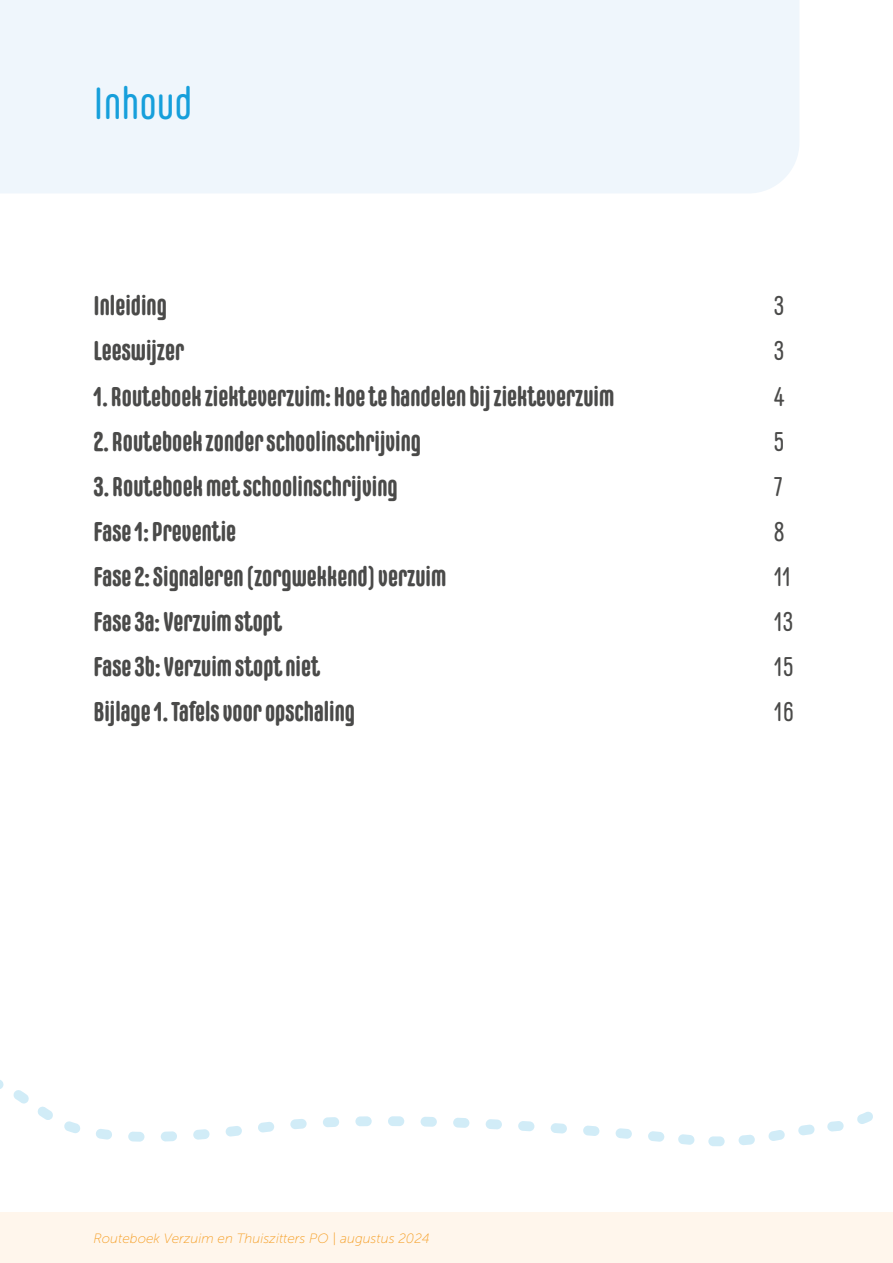
<style>
.page{position:relative;width:893px;height:1263px;background:#fff}
.page>*{position:absolute;margin:0;border:0;box-sizing:border-box;transform-origin:0 0}
.t1{font:45px "Carl Marx";color:#169fdb}
.t2{font:700 27px "Carl Marx";color:#4a4a49}
.t3{font:27px "Carl Marx";letter-spacing:-.005em;color:#4a4a49}
.t4{font:italic 13.5px "Museo Sans 100";color:#f59e24}
</style>
<div class="page">
<div style="left:0;top:1212px;width:893px;height:51px;background:#fff6ec"></div>
<div style="left:0;top:0;width:799px;height:193px;background:#eff6fc"></div>
<svg style="left:0;top:1080px;width:873px;height:66px"></svg>
<h1 class="t1" style="left:94px;top:78px;width:100px">Inhoud</h1>
<p class="t2" style="left:94px;top:291px;width:75px">Inleiding</p>
<p class="t3" style="left:774px;top:291px;width:12px">3</p>
<p class="t2" style="left:94px;top:336px;width:92px">Leeswijzer</p>
<p class="t3" style="left:774px;top:336px;width:12px">3</p>
<p class="t2" style="left:94px;top:381px;width:522px">1. Routeboek ziekteverzuim: Hoe te handelen bij ziekteverzuim</p>
<p class="t3" style="left:774px;top:381px;width:12px">4</p>
<p class="t2" style="left:94px;top:426px;width:329px">2. Routeboek zonder schoolinschrijving</p>
<p class="t3" style="left:774px;top:426px;width:12px">5</p>
<p class="t2" style="left:94px;top:471px;width:306px">3. Routeboek met schoolinschrijving</p>
<p class="t3" style="left:774px;top:471px;width:11px">7</p>
<p class="t2" style="left:94px;top:516px;width:144px">Fase 1: Preventie</p>
<p class="t3" style="left:774px;top:516px;width:12px">8</p>
<p class="t2" style="left:94px;top:561px;width:354px">Fase 2: Signaleren (zorgwekkend) verzuim</p>
<p class="t3" style="left:774px;top:561px;width:19px">11</p>
<p class="t2" style="left:94px;top:606px;width:190px">Fase 3a: Verzuim stopt</p>
<p class="t3" style="left:774px;top:606px;width:21px">13</p>
<p class="t2" style="left:94px;top:651px;width:228px">Fase 3b: Verzuim stopt niet</p>
<p class="t3" style="left:774px;top:651px;width:21px">15</p>
<p class="t2" style="left:94px;top:696px;width:263px">Bijlage 1. Tafels voor opschaling</p>
<p class="t3" style="left:774px;top:696px;width:21px">16</p>
<p class="t4" style="left:94px;top:1231px;width:338px">Routeboek Verzuim en Thuiszitters PO | augustus 2024</p>
</div>
